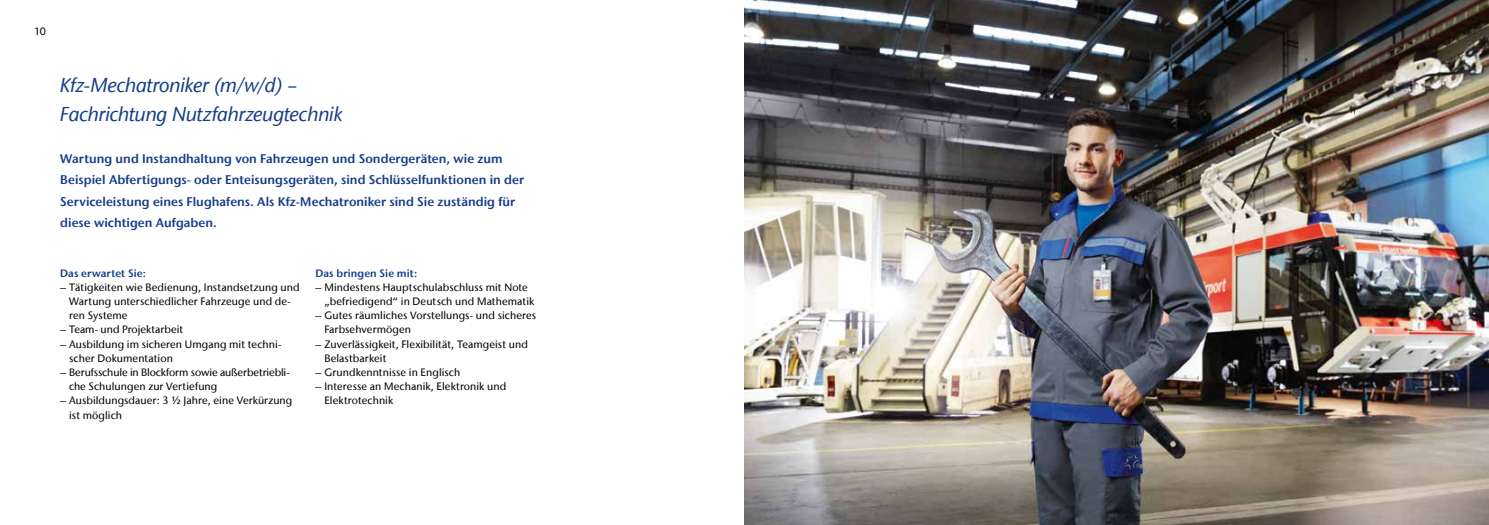
<style>
.page{position:relative;width:1489px;height:525px;background:#fff}
.page>*{position:absolute;margin:0;border:0;box-sizing:border-box;transform-origin:0 0}
.t1{font:italic 500 20px/28.4px "Stone Sans Fraport II";letter-spacing:-.01em;color:#153d8a}
.t2{font:600 12.5px/21.2px "Stone Sans Fraport II";letter-spacing:.005em;color:#153d8a}
.t3{font:500 10.62px/14.1px "Stone Sans Fraport II";letter-spacing:.005em;color:#000}
.t4{font:600 10.62px "Stone Sans Fraport II";letter-spacing:.01em;color:#153d8a}
</style>
<div class="page">
<img style="left:744px;top:0;width:744px;height:524px">
<p class="t3" style="left:34px;top:25px;width:13px">10</p>
<h1 class="t1" style="left:60px;top:71px;width:283px">Kfz-Mechatroniker (m/w/d) –<br>Fachrichtung Nutzfahrzeugtechnik</h1>
<p class="t2" style="left:60px;top:148px;width:465px">Wartung und Instandhaltung von Fahrzeugen und Sondergeräten, wie zum Beispiel Abfertigungs- oder Enteisungsgeräten, sind Schlüsselfunktionen in der Serviceleistung eines Flughafens. Als Kfz-Mechatroniker sind Sie zuständig für diese wichtigen Aufgaben.</p>
<p class="t4" style="left:60px;top:266px;width:87px">Das erwartet Sie:</p>
<p class="t3" style="left:69px;top:280px;width:232px;text-indent:-9px">– Tätigkeiten wie Bedienung, Instandsetzung und<br>Wartung unterschiedlicher Fahrzeuge und de&shy;ren Systeme</p>
<p class="t3" style="left:60px;top:322px;width:124px">– Team- und Projektarbeit</p>
<p class="t3" style="left:69px;top:336px;width:214px;text-indent:-9px">– Ausbildung im sicheren Umgang mit techni&shy;scher Dokumentation</p>
<p class="t3" style="left:69px;top:365px;width:222px;text-indent:-9px">– Berufsschule in Blockform sowie außerbetriebli&shy;che Schulungen zur Vertiefung</p>
<p class="t3" style="left:69px;top:393px;width:225px;text-indent:-9px">– Ausbildungsdauer: 3 ½ Jahre, eine Verkürzung ist möglich</p>
<p class="t4" style="left:315px;top:266px;width:103px">Das bringen Sie mit:</p>
<p class="t3" style="left:324px;top:280px;width:211px;text-indent:-9px">– Mindestens Hauptschulabschluss mit Note „befriedigend“ in Deutsch und Mathematik</p>
<p class="t3" style="left:324px;top:308px;width:213px;text-indent:-9px">– Gutes räumliches Vorstellungs- und sicheres<br>Farbsehvermögen</p>
<p class="t3" style="left:324px;top:336px;width:205px;text-indent:-9px">– Zuverlässigkeit, Flexibilität, Teamgeist und<br>Belastbarkeit</p>
<p class="t3" style="left:315px;top:365px;width:146px">– Grundkenntnisse in Englisch</p>
<p class="t3" style="left:324px;top:379px;width:183px;text-indent:-9px">– Interesse an Mechanik, Elektronik und<br>Elektrotechnik</p>
</div>
